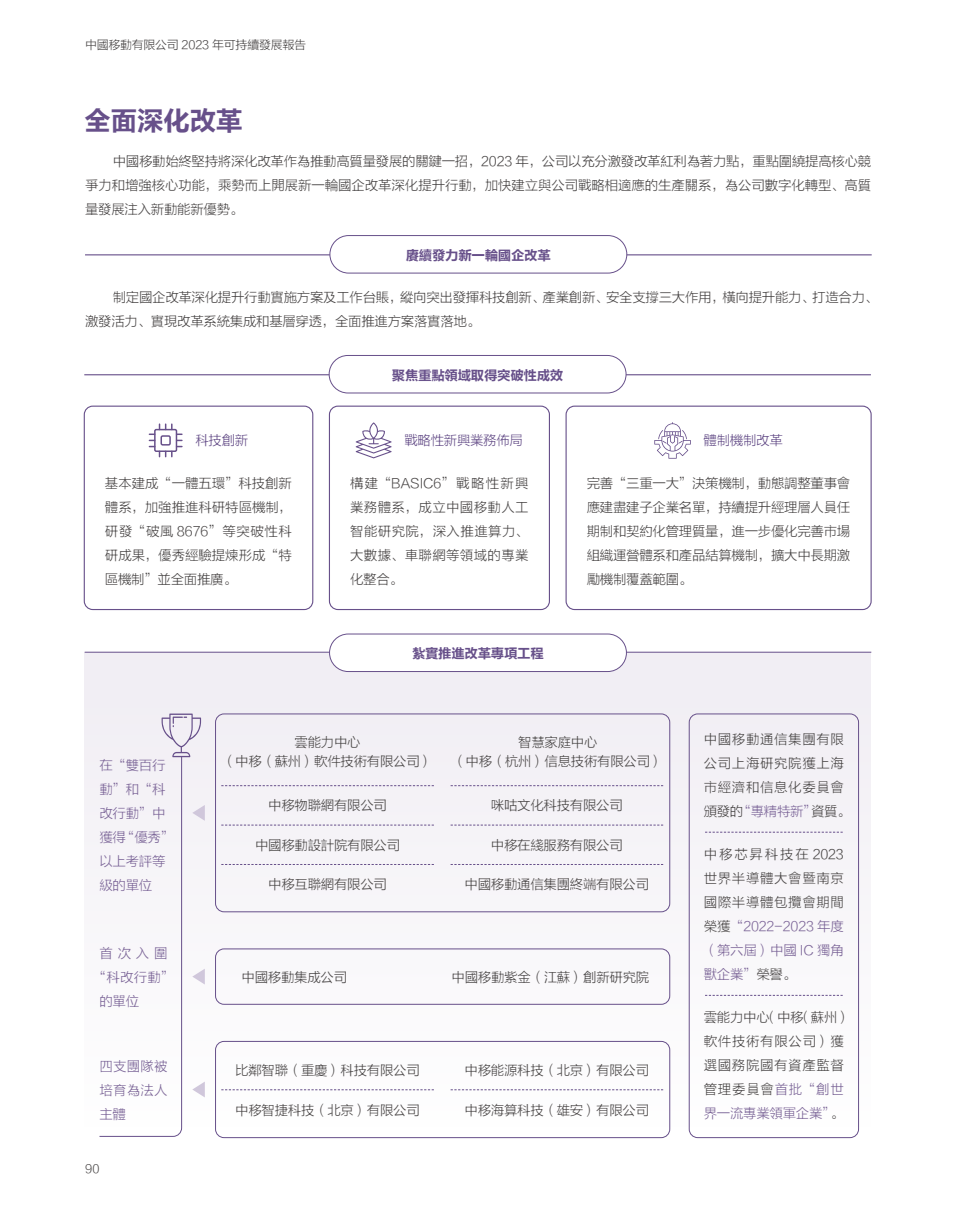
<style>
.page{position:relative;width:978px;height:1212px;background:#fff}
.page>*{position:absolute;margin:0;border:0;box-sizing:border-box;transform-origin:0 0}
.t1{font:27px "FZLTCHK GBK1 0";letter-spacing:-.025em;color:#67508a}
.t2{font:13.5px/24px "FZLTXHK";letter-spacing:-.025em;color:#4d4a4a;text-align:justify}
.t3{font:13.5px/24px "FZLTXHK";letter-spacing:.045em;color:#4d4a4a}
.t4{font:13.5px/24px "FZLTXHK";letter-spacing:-.025em;color:#7d6799}
.t5{font:13.5px "FZLTCHK GBK1 0";letter-spacing:-.025em;color:#67508a}
.t6{font:13.5px "FZLTXHK";letter-spacing:-.025em;color:#67508a}
.t7{font:12px "FZLTXHK";letter-spacing:-.025em;color:#4d4a4a}
.s1{color:#7d6799}
</style>
<div class="page">
<div style="left:85px;top:652px;width:786px;height:474px;background:#f7f5f8"></div>
<hr style="left:85px;top:254px;width:787px;height:1px;background:#67508a">
<div style="left:330px;top:236px;width:297px;height:37px;background:#fff;border-radius:19px"></div>
<div style="left:330px;top:235px;width:297px;height:38px;border:1px solid #67508a;border-radius:19px"></div>
<hr style="left:84px;top:374px;width:787px;height:1px;background:#67508a">
<hr style="left:85px;top:652px;width:786px;height:1px;background:#67508a">
<div style="left:84px;top:406px;width:229px;height:204px;border:1px solid #67508a;border-radius:9px"></div>
<div style="left:329px;top:406px;width:221px;height:204px;border:1px solid #67508a;border-radius:9px"></div>
<div style="left:566px;top:406px;width:306px;height:204px;border:1px solid #67508a;border-radius:9px"></div>
<div style="left:329px;top:355px;width:297px;height:38px;background:#fff;border-radius:19px"></div>
<div style="left:329px;top:355px;width:297px;height:38px;border:1px solid #67508a;border-radius:19px"></div>
<div style="left:330px;top:634px;width:296px;height:37px;background:#fff;border-radius:19px"></div>
<div style="left:329px;top:634px;width:298px;height:38px;border:1px solid #67508a;border-radius:19px"></div>
<svg style="left:356px;top:422px;width:36px;height:36px"></svg>
<svg style="left:654px;top:422px;width:37px;height:37px"></svg>
<svg style="left:149px;top:424px;width:33px;height:33px"></svg>
<div style="left:689px;top:713px;width:170px;height:425px;border:1px solid #67508a;border-radius:9px"></div>
<svg style="left:705px;top:832px;width:138px;height:1px"></svg>
<svg style="left:705px;top:995px;width:138px;height:1px"></svg>
<div style="left:215px;top:713px;width:455px;height:199px;border:1px solid #67508a;border-radius:9px"></div>
<svg style="left:221px;top:785px;width:213px;height:1px"></svg>
<svg style="left:451px;top:785px;width:212px;height:1px"></svg>
<svg style="left:221px;top:825px;width:213px;height:1px"></svg>
<svg style="left:451px;top:825px;width:212px;height:1px"></svg>
<svg style="left:221px;top:864px;width:213px;height:1px"></svg>
<svg style="left:451px;top:864px;width:212px;height:1px"></svg>
<div style="left:215px;top:948px;width:455px;height:57px;border:1px solid #67508a;border-radius:9px"></div>
<div style="left:215px;top:1041px;width:455px;height:97px;border:1px solid #67508a;border-radius:9px"></div>
<svg style="left:221px;top:1089px;width:213px;height:1px"></svg>
<svg style="left:451px;top:1089px;width:212px;height:1px"></svg>
<svg style="left:99px;top:713px;width:106px;height:424px"></svg>
<p class="t7" style="left:85px;top:38px;width:223px">中國移動有限公司 2023 年可持續發展報告</p>
<h1 class="t1" style="left:84px;top:105px;width:160px">全面深化改革</h1>
<p class="t2" style="left:85px;top:150px;width:788px;text-indent:28px">中國移動始終堅持將深化改革作為推動高質量發展的關鍵一招，2023 年，公司以充分激發改革紅利為著力點，重點圍繞提高核心競爭力和增強核心功能，乘勢而上開展新一輪國企改革深化提升行動，加快建立與公司戰略相適應的生產關系，為公司數字化轉型、高質量發展注入新動能新優勢。</p>
<p class="t5" style="left:406px;top:248px;width:147px">賡續發力新一輪國企改革</p>
<p class="t2" style="left:85px;top:285px;width:795px;text-indent:28px">制定國企改革深化提升行動實施方案及工作台賬，縱向突出發揮科技創新、產業創新、安全支撐三大作用，橫向提升能力、打造合力、激發活力、實現改革系統集成和基層穿透，全面推進方案落實落地。</p>
<p class="t5" style="left:392px;top:367px;width:173px">聚焦重點領域取得突破性成效</p>
<p class="t6" style="left:195px;top:433px;width:54px">科技創新</p>
<p class="t6" style="left:404px;top:433px;width:120px">戰略性新興業務佈局</p>
<p class="t6" style="left:704px;top:433px;width:81px">體制機制改革</p>
<p class="t2" style="left:105px;top:471px;width:189px">基本建成“一體五環”科技創新體系，加強推進科研特區機制，研發“破風 8676”等突破性科研成果，優秀經驗提煉形成“特區機制”並全面推廣。</p>
<p class="t2" style="left:350px;top:471px;width:180px">構建“BASIC6”戰略性新興業務體系，成立中國移動人工智能研究院，深入推進算力、大數據、車聯網等領域的專業化整合。</p>
<p class="t2" style="left:587px;top:471px;width:265px">完善“三重一大”決策機制，動態調整董事會應建盡建子企業名單，持續提升經理層人員任期制和契約化管理質量，進一步優化完善市場組織運營體系和產品結算機制，擴大中長期激勵機制覆蓋範圍。</p>
<p class="t4" style="left:99px;top:753px;width:76px">在“雙百行動”和“科改行動”中獲得“優秀”以上考評等級的單位</p>
<p class="t4" style="left:99px;top:941px;width:70px">首次入圍</p>
<p class="t4" style="left:93px;top:965px;width:83px">“科改行動”</p>
<p class="t4" style="left:99px;top:989px;width:41px">的單位</p>
<p class="t5" style="left:412px;top:645px;width:133px">紮實推進改革專項工程</p>
<p class="t2" style="left:222px;top:733px;width:212px;line-height:19.5px;text-align:center">雲能力中心<br>（中移（蘇州）軟件技術有限公司）</p>
<p class="t2" style="left:452px;top:733px;width:212px;line-height:19.5px;text-align:center">智慧家庭中心<br>（中移（杭州）信息技術有限公司）</p>
<p class="t2" style="left:268px;top:794px;width:120px">中移物聯網有限公司</p>
<p class="t2" style="left:491px;top:794px;width:133px">咪咕文化科技有限公司</p>
<p class="t2" style="left:255px;top:833px;width:147px">中國移動設計院有限公司</p>
<p class="t2" style="left:491px;top:833px;width:133px">中移在綫服務有限公司</p>
<p class="t2" style="left:268px;top:873px;width:120px">中移互聯網有限公司</p>
<p class="t2" style="left:465px;top:873px;width:186px">中國移動通信集團終端有限公司</p>
<p class="t2" style="left:242px;top:965px;width:107px">中國移動集成公司</p>
<p class="t2" style="left:452px;top:965px;width:199px">中國移動紫金（江蘇）創新研究院</p>
<p class="t4" style="left:99px;top:1054px;width:70px;text-align:justify">四支團隊被培育為法人主體</p>
<p class="t2" style="left:235px;top:1058px;width:186px">比鄰智聯（重慶）科技有限公司</p>
<p class="t2" style="left:465px;top:1058px;width:186px">中移能源科技（北京）有限公司</p>
<p class="t2" style="left:235px;top:1098px;width:186px">中移智捷科技（北京）有限公司</p>
<p class="t2" style="left:465px;top:1098px;width:186px">中移海算科技（雄安）有限公司</p>
<p class="t7" style="left:85px;top:1162px;width:16px">90</p>
<p class="t3" style="left:704px;top:727px;width:149px">中國移動通信集團有限公司上海研究院獲上海市經濟和信息化委員會頒發的<span class="s1">“專精特新”</span>資質。</p>
<p class="t2" style="left:704px;top:842px;width:142px">中移芯昇科技在 2023世界半導體大會暨南京國際半導體包攬會期間榮獲<span class="s1">“2022-2023 年度（第六屆）中國 IC 獨角獸企業”</span>榮譽。</p>
<p class="t3" style="left:704px;top:1005px;width:149px">雲能力中心（中移（蘇州）軟件技術有限公司）獲選國務院國有資產監督管理委員會<span class="s1">首批“創世界一流專業領軍企業”</span>。</p>
</div>
